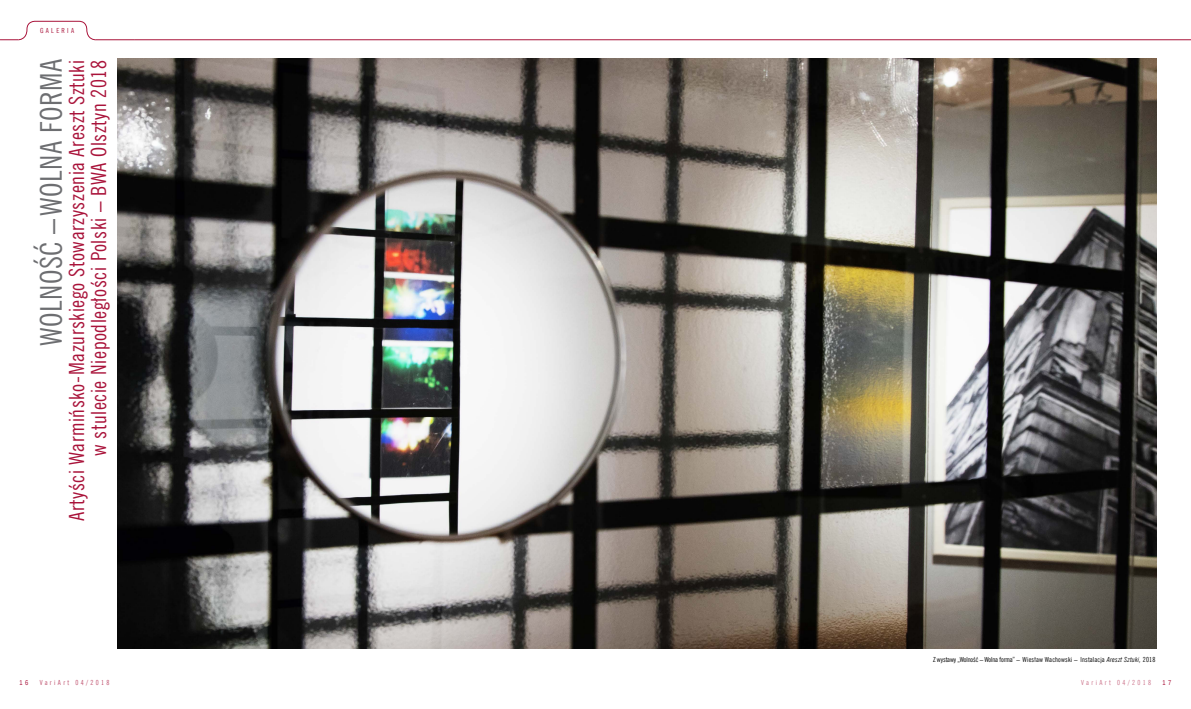
<style>
.page{position:relative;width:1191px;height:709px;background:#fff}
.page>*{position:absolute;margin:0;border:0;box-sizing:border-box;transform-origin:0 0}
.t1{font:30px "News Goth Cn EU Normal";letter-spacing:.02em;color:#6d6e71}
.t2{font:21px/22px "News Goth Cn EU Normal";letter-spacing:.03em;color:#a9133a;text-align:right}
.t3{font:7px "News Goth Cn EU Normal";letter-spacing:.03em;color:#000}
.t4{font:7px "News Goth Cn EU Normal";letter-spacing:.34em;color:#be4e6b}
.t5{font:7px "News Goth Cn EU Normal";letter-spacing:.34em;color:#cb7189}
.t6{font:7px "News Goth Cn EU Normal";letter-spacing:.34em;color:#a9133a}
.t7{font:7px "Liberation Sans Narrow";color:#a9133a}
.s1{font-family:"News Goth Cn EU Italic"}
</style>
<div class="page">
<hr style="left:95px;top:40px;width:40px;height:1px;background:#a9133a">
<hr style="left:135px;top:40px;width:1056px;height:1px;background:#a9133a">
<svg style="left:0;top:21px;width:95px;height:20px"></svg>
<img style="left:117px;top:58px;width:1039px;height:590px">
<p class="t6" style="left:40px;top:26px;width:36px">GALERIA</p>
<h1 class="t1" style="left:33px;top:346px;width:289px;rotate:-90deg">WOLNOŚĆ –WOLNA FORMA</h1>
<p class="t2" style="left:66px;top:521px;width:462px;rotate:-90deg">Artyści Warmińsko-Mazurskiego Stowarzyszenia Areszt Sztuki w stulecie Niepodległości Polski – BWA Olsztyn 2018</p>
<p class="t7" style="left:20px;top:678px;width:10px">1 6</p>
<p class="t4" style="left:40px;top:678px;width:71px">VariArt 04/2018</p>
<p class="t3" style="left:933px;top:655px;width:224px">Z wystawy „Wolność – Wolna forma” – Wiesław Wachowski – Instalacja <span class="s1">Areszt Sztuki,</span> 2018</p>
<p class="t5" style="left:1081px;top:678px;width:71px">VariArt 04/2018</p>
<p class="t7" style="left:1162px;top:678px;width:10px">1 7</p>
</div>
